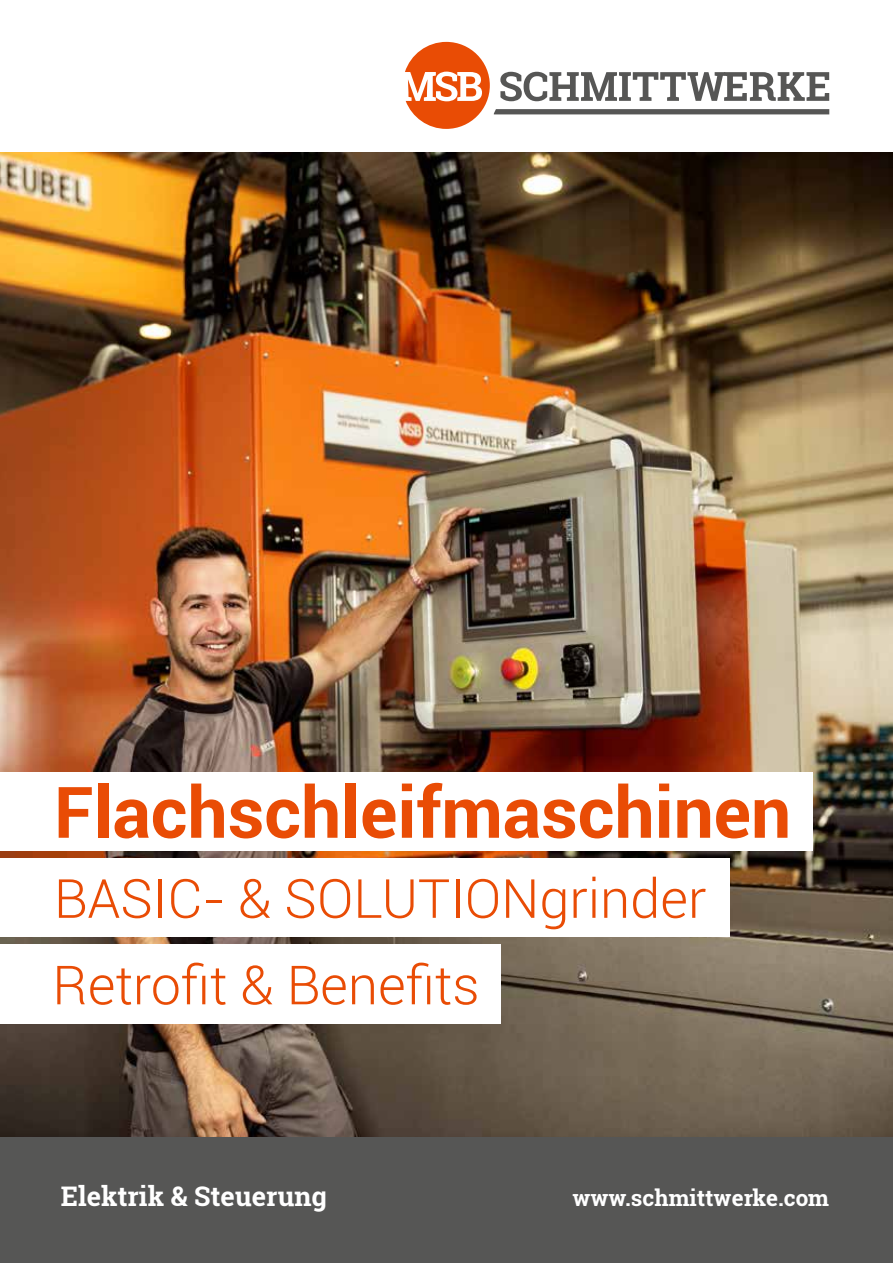
<style>
.page{position:relative;width:893px;height:1263px;background:#fff}
.page>*{position:absolute;margin:0;border:0;box-sizing:border-box;transform-origin:0 0}
.t1{font:700 71.1px "Roboto";color:#e94c05}
.t2{font:300 54px/86.6px "Roboto";color:#e94c05}
.t3{font:700 27px "Roboto Slab";color:#fff}
.t4{font:700 22.5px "Roboto Slab";color:#fff}
</style>
<div class="page">
<div style="left:0;top:1137px;width:893px;height:126px;background:#565655"></div>
<img style="left:0;top:153px;width:893px;height:984px">
<svg style="left:405px;top:42px;width:424px;height:87px"></svg>
<div style="left:0;top:772px;width:812px;height:78px;background:#fff"></div>
<div style="left:0;top:858px;width:729px;height:79px;background:#fff"></div>
<div style="left:0;top:945px;width:501px;height:78px;background:#fff"></div>
<h1 class="t1" style="left:54px;top:762px;width:739px">Flachschleifmaschinen</h1>
<p class="t2" style="left:52px;top:853px;width:655px">BASIC- &amp; SOLUTIONgrinder<br>Retrofit &amp; Benefits</p>
<p class="t3" style="left:61px;top:1178px;width:268px">Elektrik &amp; Steuerung</p>
<p class="t4" style="left:572px;top:1182px;width:258px">www.schmittwerke.com</p>
</div>
